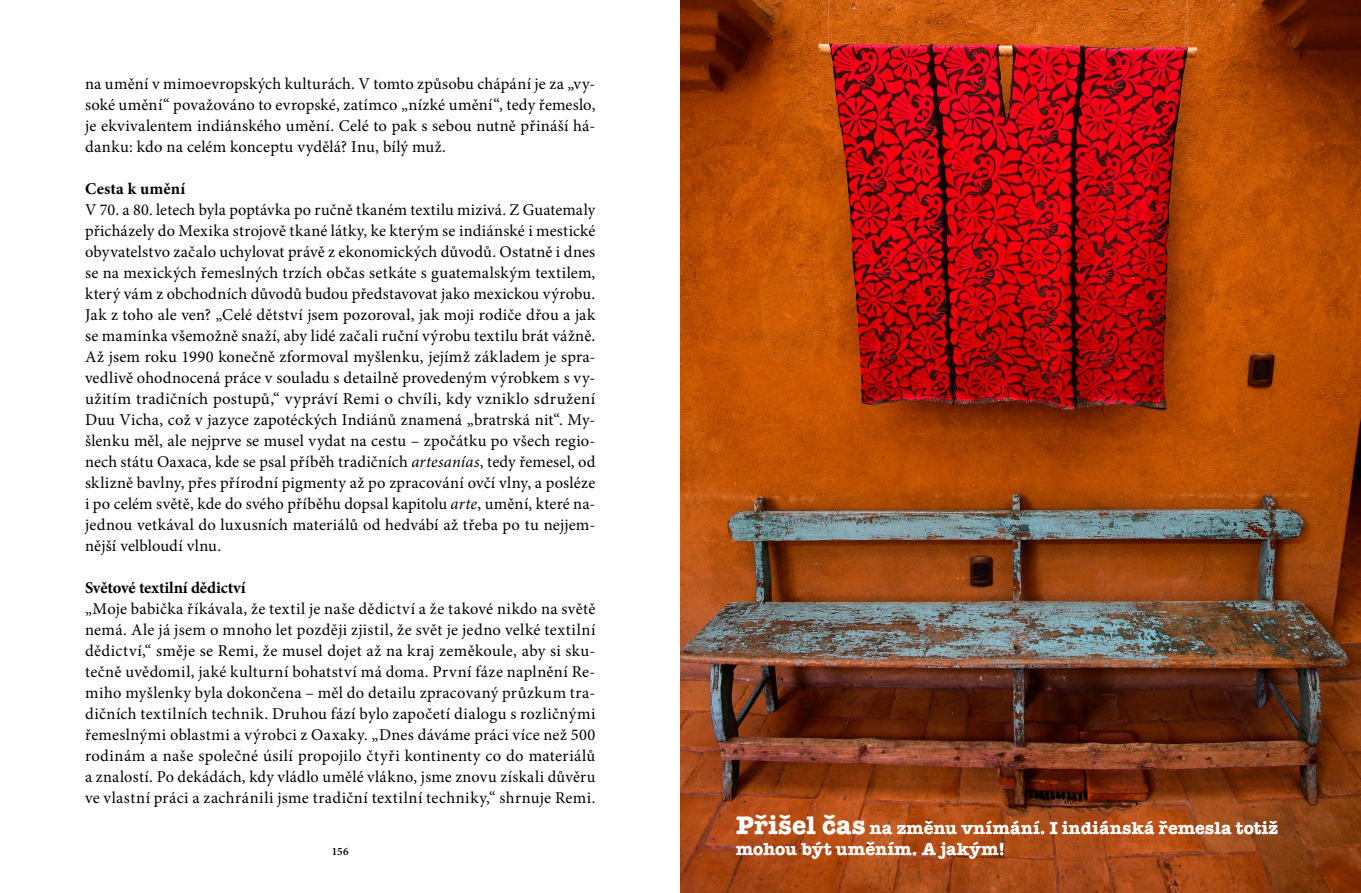
<style>
.page{position:relative;width:1361px;height:893px;background:#fff}
.page>*{position:absolute;margin:0;border:0;box-sizing:border-box;transform-origin:0 0}
.t1{font:700 17.55px/21px "American Typewriter ITC Pro";letter-spacing:.01em;color:#fff}
.t2{font:16.5px/21px "Minion Pro";letter-spacing:.015em;color:#000;text-align:justify}
.t3{font:700 16.5px "Minion Pro";letter-spacing:-.005em;color:#000}
.t4{font:600 11.25px "Minion Pro";color:#000}
.s1{font-style:italic}
.s2{font-size:25.65px}
</style>
<div class="page">
<img style="left:680px;top:0;width:681px;height:893px">
<p class="t2" style="left:85px;top:73px;width:512px">na umění v mimoevropských kulturách. V tomto způsobu chápání je za „vy&shy;soké umění“ považováno to evropské, zatímco „nízké umění“, tedy řemeslo, je ekvivalentem indiánského umění. Celé to pak s sebou nutně přináší há&shy;danku: kdo na celém konceptu vydělá? Inu, bílý muž.</p>
<p class="t3" style="left:85px;top:177px;width:102px">Cesta k umění</p>
<p class="t2" style="left:85px;top:199px;width:512px">V 70. a 80. letech byla poptávka po ručně tkaném textilu mizivá. Z Guatemaly přicházely do Mexika strojově tkané látky, ke kterým se indiánské i mestické obyvatelstvo začalo uchylovat právě z ekonomických důvodů. Ostatně i dnes se na mexických řemeslných trzích občas setkáte s guatemalským textilem, který vám z obchodních důvodů budou představovat jako mexickou výrobu.<br>Jak z toho ale ven? „Celé dětství jsem pozoroval, jak moji rodiče dřou a jak se maminka všemožně snaží, aby lidé začali ruční výrobu textilu brát vážně.<br>Až jsem roku 1990 konečně zformoval myšlenku, jejímž základem je spra&shy;vedlivě ohodnocená práce v souladu s detailně provedeným výrobkem s vy&shy;užitím tradičních postupů,“ vypráví Remi o chvíli, kdy vzniklo sdružení Duu Vicha, což v jazyce zapotéckých Indiánů znamená „bratrská nit“. My&shy;šlenku měl, ale nejprve se musel vydat na cestu – zpočátku po všech regio&shy;nech státu Oaxaca, kde se psal příběh tradičních <span class="s1">artesanías</span>, tedy řemesel, od sklizně bavlny, přes přírodní pigmenty až po zpracování ovčí vlny, a posléze i po celém světě, kde do svého příběhu dopsal kapitolu <span class="s1">arte</span>, umění, které na&shy;jednou vetkával do luxusních materiálů od hedvábí až třeba po tu nejjem&shy;nější velbloudí vlnu.</p>
<p class="t3" style="left:85px;top:576px;width:162px">Světové textilní dědictví</p>
<p class="t2" style="left:85px;top:598px;width:512px">„Moje babička říkávala, že textil je naše dědictví a že takové nikdo na světě nemá. Ale já jsem o mnoho let později zjistil, že svět je jedno velké textilní dědictví,“ směje se Remi, že musel dojet až na kraj zeměkoule, aby si sku&shy;tečně uvědomil, jaké kulturní bohatství má doma. První fáze naplnění Re&shy;miho myšlenky byla dokončena – měl do detailu zpracovaný průzkum tra&shy;dičních textilních technik. Druhou fází bylo započetí dialogu s rozličnými řemeslnými oblastmi a výrobci z Oaxaky. „Dnes dáváme práci více než 500 rodinám a naše společné úsilí propojilo čtyři kontinenty co do materiálů a znalostí. Po dekádách, kdy vládlo umělé vlákno, jsme znovu získali důvěru ve vlastní práci a zachránili jsme tradiční textilní techniky,“ shrnuje Remi.</p>
<p class="t4" style="left:332px;top:843px;width:19px">156</p>
<p class="t1" style="left:736px;top:818px;width:543px"><span class="s2">Přišel čas</span> na změnu vnímání. I indiánská řemesla totiž mohou být uměním. A jakým!</p>
</div>
